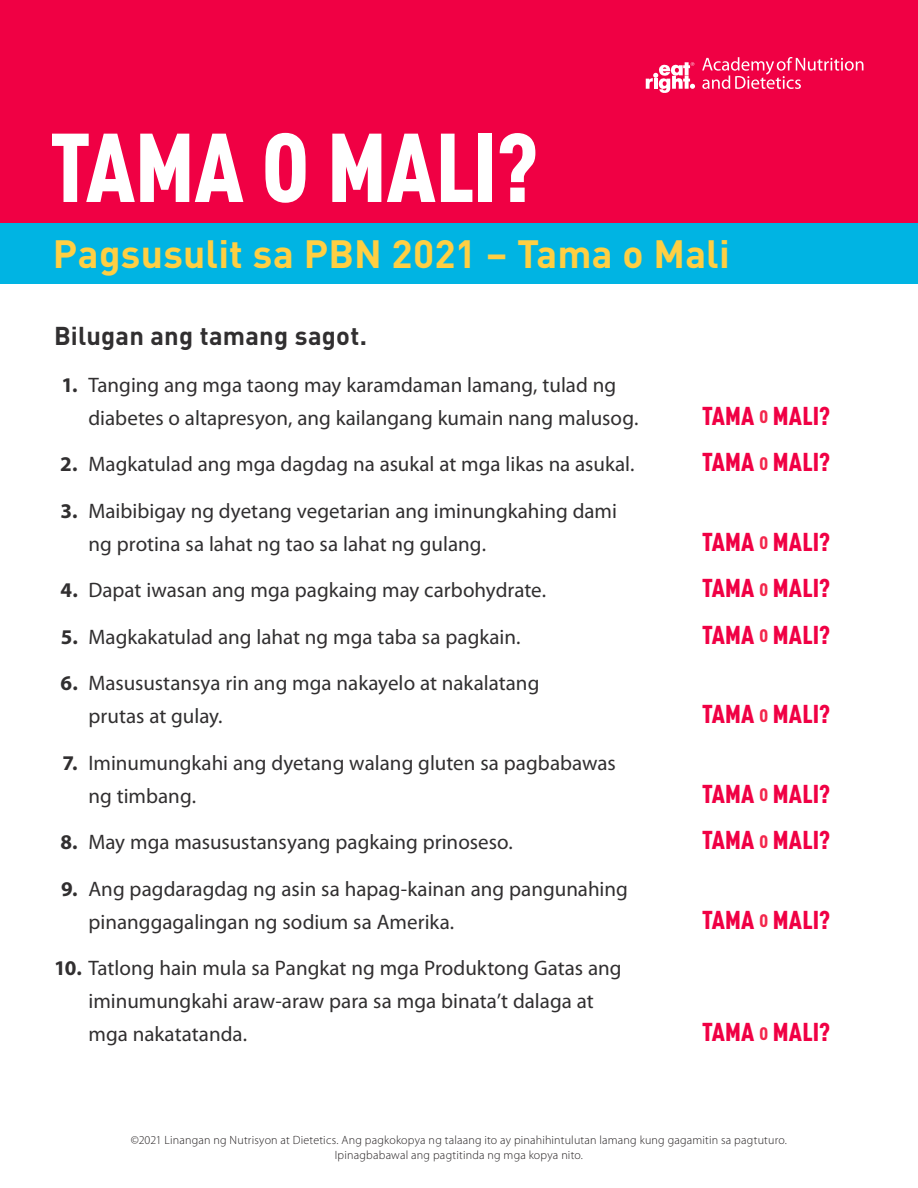
<style>
.page{position:relative;width:918px;height:1188px;background:#fff}
.page>*{position:absolute;margin:0;border:0;box-sizing:border-box;transform-origin:0 0}
.t1{font:900 96px "DIN Cond";letter-spacing:-.005em;color:#fff}
.t2{font:700 39px "DIN";letter-spacing:.005em;color:#ffcf43}
.body_copy{font:900 25.5px "DIN Cond";letter-spacing:.01em;color:#f00044}
.body_copy-2{font:700 25.5px "DIN";letter-spacing:.005em;color:#312f30}
.body_copy-3{font:21px/33px "Myriad Pro";color:#312f30}
.t3{font:300 12px/14.4px "Myriad Pro";letter-spacing:.015em;color:#231f20;text-align:center}
.s1{font-weight:700}
.s2{font-size:17.85px;color:#f3274c}
</style>
<div class="page">
<div style="left:0;top:0;width:918px;height:256px;background:#f00044"></div>
<div style="left:0;top:223px;width:918px;height:61px;background:#00b4e3"></div>
<svg style="left:646px;top:62px;width:49px;height:31px"></svg>
<svg style="left:702px;top:57px;width:161px;height:32px"></svg>
<p class="t1" style="left:50px;top:108px;width:490px">TAMA O MALI?</p>
<p class="t2" style="left:53px;top:229px;width:678px">Pagsusulit sa PBN 2021 – Tama o Mali</p>
<p class="body_copy-2" style="left:54px;top:319px;width:315px">Bilugan ang tamang sagot.</p>
<p class="body_copy-3" style="left:89px;top:368px;width:552px;text-indent:-27px"><span class="s1">1.</span> Tanging ang mga taong may karamdaman lamang, tulad ng diabetes o altapresyon, ang kailangang kumain nang malusog.</p>
<p class="body_copy" style="left:702px;top:400px;width:130px">TAMA <span class="s2">O</span> MALI?</p>
<p class="body_copy-3" style="left:60px;top:447px;width:576px"><span class="s1">2.</span> Magkatulad ang mga dagdag na asukal at mga likas na asukal.</p>
<p class="body_copy" style="left:702px;top:446px;width:130px">TAMA <span class="s2">O</span> MALI?</p>
<p class="body_copy-3" style="left:89px;top:494px;width:530px;text-indent:-28px"><span class="s1">3.</span> Maibibigay ng dyetang vegetarian ang iminungkahing dami ng protina sa lahat ng tao sa lahat ng gulang.</p>
<p class="body_copy" style="left:702px;top:526px;width:130px">TAMA <span class="s2">O</span> MALI?</p>
<p class="body_copy-3" style="left:60px;top:573px;width:487px"><span class="s1">4.</span> Dapat iwasan ang mga pagkaing may carbohydrate.</p>
<p class="body_copy" style="left:702px;top:572px;width:130px">TAMA <span class="s2">O</span> MALI?</p>
<p class="body_copy-3" style="left:61px;top:620px;width:461px"><span class="s1">5.</span> Magkakatulad ang lahat ng mga taba sa pagkain.</p>
<p class="body_copy" style="left:702px;top:619px;width:130px">TAMA <span class="s2">O</span> MALI?</p>
<p class="body_copy-3" style="left:89px;top:666px;width:452px;text-indent:-28px"><span class="s1">6.</span> Masusustansya rin ang mga nakayelo at nakalatang prutas at gulay.</p>
<p class="body_copy" style="left:702px;top:698px;width:130px">TAMA <span class="s2">O</span> MALI?</p>
<p class="body_copy-3" style="left:89px;top:746px;width:529px;text-indent:-26px"><span class="s1">7.</span> Iminumungkahi ang dyetang walang gluten sa pagbabawas ng timbang.</p>
<p class="body_copy" style="left:702px;top:778px;width:130px">TAMA <span class="s2">O</span> MALI?</p>
<p class="body_copy-3" style="left:60px;top:825px;width:454px"><span class="s1">8.</span> May mga masusustansyang pagkaing prinoseso.</p>
<p class="body_copy" style="left:702px;top:824px;width:130px">TAMA <span class="s2">O</span> MALI?</p>
<p class="body_copy-3" style="left:89px;top:872px;width:541px;text-indent:-27px"><span class="s1">9.</span> Ang pagdaragdag ng asin sa hapag-kainan ang pangunahing pinanggagalingan ng sodium sa Amerika.</p>
<p class="body_copy" style="left:702px;top:904px;width:130px">TAMA <span class="s2">O</span> MALI?</p>
<p class="body_copy-3" style="left:89px;top:951px;width:535px;text-indent:-35px"><span class="s1">10.</span> Tatlong hain mula sa Pangkat ng mga Produktong Gatas ang iminumungkahi araw-araw para sa mga binata’t dalaga at mga nakatatanda.</p>
<p class="body_copy" style="left:702px;top:1016px;width:130px">TAMA <span class="s2">O</span> MALI?</p>
<p class="t3" style="left:131px;top:1133px;width:658px">©2021 Linangan ng Nutrisyon at Dietetics. Ang pagkokopya ng talaang ito ay pinahihintulutan lamang kung gagamitin sa pagtuturo.<br>Ipinagbabawal ang pagtitinda ng mga kopya nito.</p>
</div>
